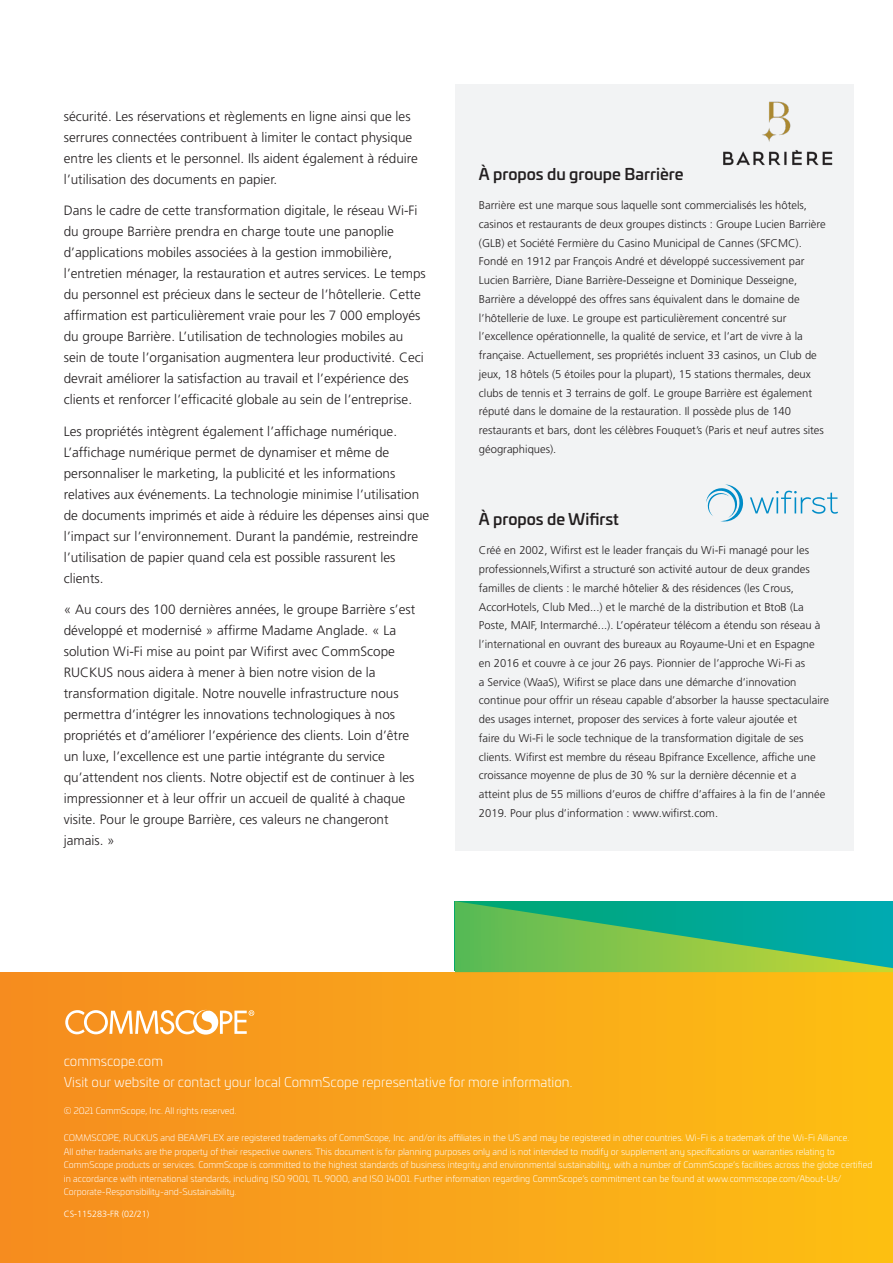
<style>
.page{position:relative;width:893px;height:1263px;background:#fff}
.page>*{position:absolute;margin:0;border:0;box-sizing:border-box;transform-origin:0 0}
.CS_Subhead_Black_10{font:500 15.75px "Univia Pro";color:#231f20}
.CS_Body_text_9pt{font:300 13.5px/21px "Frutiger LT Pro";color:#231f20}
.CS_commscope_com{font:300 13.5px "Univia Pro";color:#fff}
.CS_Body_text_9pt_Whi{font:300 11.25px/18.8px "Frutiger LT Pro";color:#231f20}
.CS_Body_text_9pt-2{font:300 11.25px/18.8px "Frutiger LT Pro";color:#231f20}
.Legal_Small{font:300 9px/13.5px "Univia Pro";color:#fff}
.CS_Legal{font:300 9px "Univia Pro";color:#fff}
.CS_Body_text_9pt_Whi-2{font:300 9px "Frutiger LT Pro";color:#fff}
</style>
<div class="page">
<div style="left:0;top:972px;width:893px;height:291px;background:linear-gradient(to right,#f58b20,#fdbf13)"></div>
<svg style="left:455px;top:901px;width:438px;height:71px;background:#43b670"></svg>
<svg style="left:65px;top:1010px;width:189px;height:24px"></svg>
<div style="left:455px;top:84px;width:399px;height:766px;background:#f2f3f4"></div>
<svg style="left:750px;top:490px;width:88px;height:24px"></svg>
<svg style="left:706px;top:484px;width:38px;height:37px"></svg>
<img style="left:723px;top:102px;width:109px;height:64px">
<p class="CS_Body_text_9pt" style="left:64px;top:106px;width:356px">sécurité. Les réservations et règlements en ligne ainsi que les serrures connectées contribuent à limiter le contact physique entre les clients et le personnel. Ils aident également à réduire l’utilisation des documents en papier.</p>
<p class="CS_Body_text_9pt" style="left:64px;top:200px;width:364px">Dans le cadre de cette transformation digitale, le réseau Wi-Fi du groupe Barrière prendra en charge toute une panoplie d’applications mobiles associées à la gestion immobilière, l’entretien ménager, la restauration et autres services. Le temps du personnel est précieux dans le secteur de l’hôtellerie. Cette affirmation est particulièrement vraie pour les 7 000 employés du groupe Barrière. L’utilisation de technologies mobiles au sein de toute l’organisation augmentera leur productivité. Ceci devrait améliorer la satisfaction au travail et l’expérience des clients et renforcer l’efficacité globale au sein de l’entreprise.</p>
<p class="CS_Body_text_9pt" style="left:64px;top:421px;width:367px">Les propriétés intègrent également l’affichage numérique.<br>L’affichage numérique permet de dynamiser et même de personnaliser le marketing, la publicité et les informations relatives aux événements. La technologie minimise l’utilisation de documents imprimés et aide à réduire les dépenses ainsi que l’impact sur l’environnement. Durant la pandémie, restreindre l’utilisation de papier quand cela est possible rassurent les clients.</p>
<p class="CS_Body_text_9pt" style="left:64px;top:599px;width:353px">« Au cours des 100 dernières années, le groupe Barrière s’est développé et modernisé » affirme Madame Anglade. « La solution Wi-Fi mise au point par Wifirst avec CommScope RUCKUS nous aidera à mener à bien notre vision de la transformation digitale. Notre nouvelle infrastructure nous permettra d’intégrer les innovations technologiques à nos propriétés et d’améliorer l’expérience des clients. Loin d’être un luxe, l’excellence est une partie intégrante du service qu’attendent nos clients. Notre objectif est de continuer à les impressionner et à leur offrir un accueil de qualité à chaque visite. Pour le groupe Barrière, ces valeurs ne changeront jamais. »</p>
<p class="CS_Subhead_Black_10" style="left:479px;top:162px;width:206px">À propos du groupe Barrière</p>
<p class="CS_Body_text_9pt-2" style="left:479px;top:196px;width:348px">Barrière est une marque sous laquelle sont commercialisés les hôtels, casinos et restaurants de deux groupes distincts : Groupe Lucien Barrière (GLB) et Société Fermière du Casino Municipal de Cannes (SFCMC).<br>Fondé en 1912 par François André et développé successivement par Lucien Barrière, Diane Barrière-Desseigne et Dominique Desseigne, Barrière a développé des offres sans équivalent dans le domaine de l’hôtellerie de luxe. Le groupe est particulièrement concentré sur l’excellence opérationnelle, la qualité de service, et l’art de vivre à la française. Actuellement, ses propriétés incluent 33 casinos, un Club de jeux, 18 hôtels (5 étoiles pour la plupart), 15 stations thermales, deux clubs de tennis et 3 terrains de golf. Le groupe Barrière est également réputé dans le domaine de la restauration. Il possède plus de 140 restaurants et bars, dont les célèbres Fouquet’s (Paris et neuf autres sites géographiques).</p>
<p class="CS_Subhead_Black_10" style="left:479px;top:507px;width:142px">À propos de Wifirst</p>
<p class="CS_Body_text_9pt_Whi" style="left:479px;top:541px;width:352px">Créé en 2002, Wifirst est le leader français du Wi-Fi managé pour les professionnels,Wifirst a structuré son activité autour de deux grandes familles de clients : le marché hôtelier &amp; des résidences (les Crous, AccorHotels, Club Med...) et le marché de la distribution et BtoB (La Poste, MAIF, Intermarché...). L’opérateur télécom a étendu son réseau à l’international en ouvrant des bureaux au Royaume-Uni et en Espagne en 2016 et couvre à ce jour 26 pays. Pionnier de l’approche Wi-Fi as<br>a Service (WaaS), Wifirst se place dans une démarche d’innovation continue pour offrir un réseau capable d’absorber la hausse spectaculaire des usages internet, proposer des services à forte valeur ajoutée et<br>faire du Wi-Fi le socle technique de la transformation digitale de ses clients. Wifirst est membre du réseau Bpifrance Excellence, affiche une croissance moyenne de plus de 30 % sur la dernière décennie et a atteint plus de 55 millions d’euros de chiffre d’affaires à la fin de l’année 2019. Pour plus d’information : www.wifirst.com.</p>
<p class="CS_commscope_com" style="left:64px;top:1052px;width:101px">commscope.com</p>
<p class="CS_commscope_com" style="left:64px;top:1073px;width:510px">Visit our website or contact your local CommScope representative for more information.</p>
<p class="CS_Legal" style="left:64px;top:1105px;width:174px">© 2021 CommScope, Inc. All rights reserved.</p>
<p class="Legal_Small" style="left:64px;top:1131px;width:810px">COMMSCOPE, RUCKUS and BEAMFLEX are registered trademarks of CommScope, Inc. and/or its affiliates in the US and may be registered in other countries. Wi-Fi is a trademark of the Wi-Fi Alliance.<br>All other trademarks are the property of their respective owners. This document is for planning purposes only and is not intended to modify or supplement any specifications or warranties relating to CommScope products or services. CommScope is committed to the highest standards of business integrity and environmental sustainability, with a number of CommScope’s facilities across the globe certified in accordance with international standards, including ISO 9001, TL 9000, and ISO 14001. Further information regarding CommScope’s commitment can be found at www.commscope.com/About-Us/ Corporate-Responsibility-and-Sustainability.</p>
<p class="CS_Body_text_9pt_Whi-2" style="left:64px;top:1209px;width:87px">CS-115283-FR (02/21)</p>
</div>
